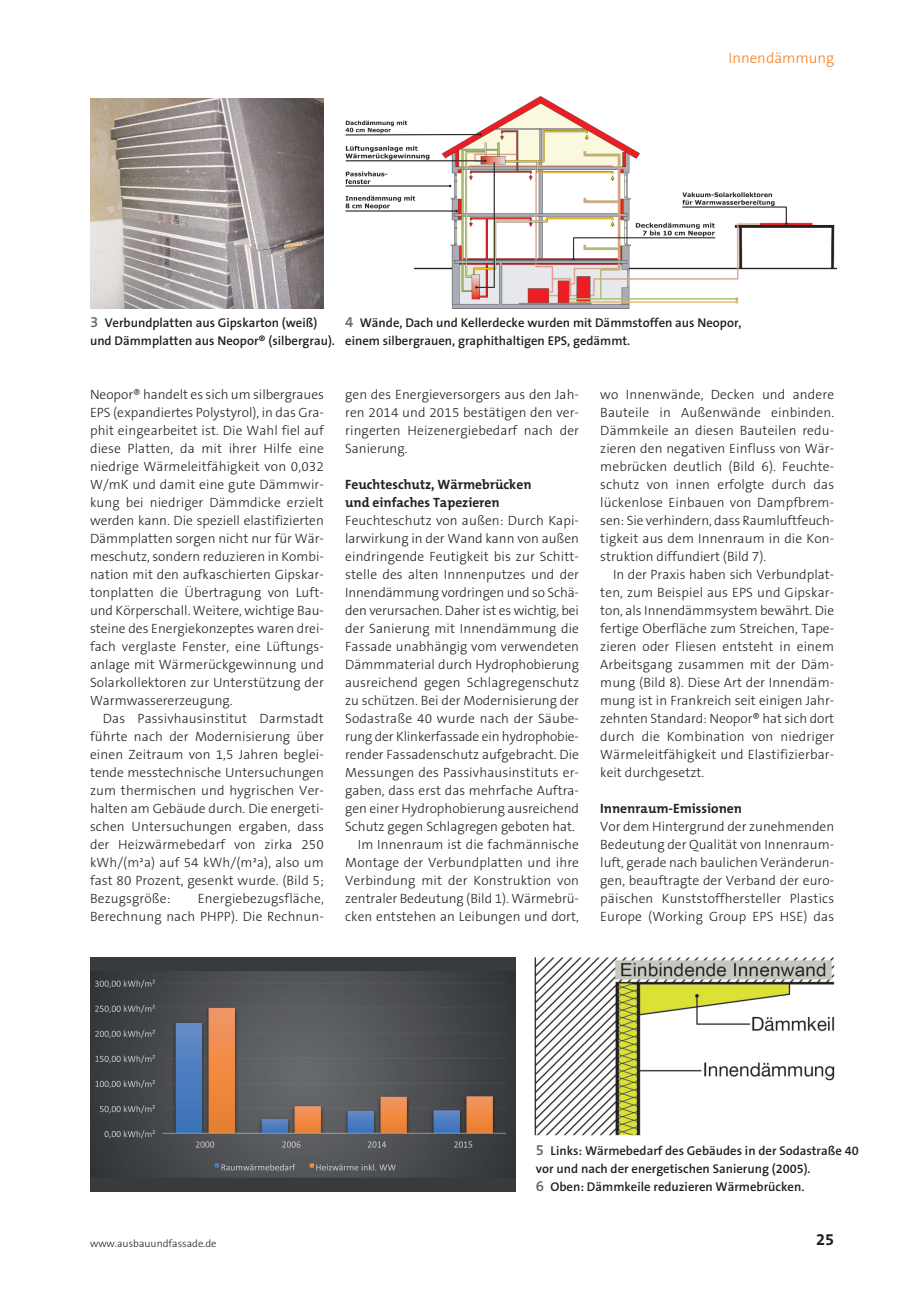
<style>
.page{position:relative;width:920px;height:1290px;background:#fff}
.page>*{position:absolute;margin:0;border:0;box-sizing:border-box;transform-origin:0 0}
.t1{font:700 16.5px "The Mix B7";color:#231f20}
.t2{font:300 15px "The Sans B3";color:#f58220}
.t3{font:300 13.5px/18px "The Sans B3";letter-spacing:.01em;color:#231f20;text-align:justify}
.t4{font:700 13.5px/18px "The Mix B7";color:#231f20}
.t5{font:600 12.75px/18px "The Sans B6";color:#231f20}
.t6{font:300 10.5px "The Sans B3";color:#231f20}
.s1{font-size:15px;color:#596a70}
</style>
<div class="page">
<img style="left:345px;top:97px;width:492px;height:212px">
<img style="left:90px;top:99px;width:234px;height:210px">
<img style="left:534px;top:957px;width:301px;height:179px">
<img style="left:90px;top:957px;width:425px;height:234px">
<p class="t2" style="left:728px;top:50px;width:107px">Innendämmung</p>
<p class="t5" style="left:90px;top:314px;width:246px"><span class="s1">3</span> Verbundplatten aus Gipskarton (weiß) und Dämmplatten aus Neopor® (silbergrau).</p>
<p class="t5" style="left:345px;top:314px;width:398px"><span class="s1">4</span> Wände, Dach und Kellerdecke wurden mit Dämmstoffen aus Neopor, einem silbergrauen, graphithaltigen EPS, gedämmt.</p>
<p class="t3" style="left:90px;top:386px;width:235px">Neopor® handelt es sich um silbergraues EPS (expandiertes Polystyrol), in das Gra&shy;phit eingearbeitet ist. Die Wahl fiel auf diese Platten, da mit ihrer Hilfe eine niedrige Wärmeleitfähigkeit von 0,032<br>W/mK und damit eine gute Dämmwir&shy;kung bei niedriger Dämmdicke erzielt werden kann. Die speziell elastifizierten Dämmplatten sorgen nicht nur für Wär&shy;meschutz, sondern reduzieren in Kombi&shy;nation mit den aufkaschierten Gipskar&shy;tonplatten die Übertragung von Luft&shy;und Körperschall. Weitere, wichtige Bau&shy;steine des Energiekonzeptes waren drei&shy;fach verglaste Fenster, eine Lüftungs&shy;anlage mit Wärmerückgewinnung und Solarkollektoren zur Unterstützung der Warmwassererzeugung.</p>
<p class="t3" style="left:90px;top:710px;width:235px;text-indent:13px">Das Passivhausinstitut Darmstadt führte nach der Modernisierung über einen Zeitraum von 1,5 Jahren beglei&shy;tende messtechnische Untersuchungen zum thermischen und hygrischen Ver&shy;halten am Gebäude durch. Die energeti&shy;schen Untersuchungen ergaben, dass der Heizwärmebedarf von zirka 250 kWh/(m²a) auf 54 kWh/(m²a), also um fast 80 Prozent, gesenkt wurde. (Bild 5; Bezugsgröße:</p>
<p class="t3" style="left:90px;top:890px;width:235px;text-align:right">Energiebezugsfläche,<br>Berechnung nach PHPP). Die Rechnun-</p>
<p class="t3" style="left:345px;top:386px;width:235px">gen des Energieversorgers aus den Jah&shy;ren 2014 und 2015 bestätigen den ver&shy;ringerten Heizenergiebedarf nach der Sanierung.</p>
<p class="t4" style="left:345px;top:476px;width:188px">Feuchteschutz, Wärmebrücken und einfaches Tapezieren</p>
<p class="t3" style="left:345px;top:512px;width:235px;text-align:right">Feuchteschutz von außen: Durch Kapi&shy;larwirkung in der Wand kann von außen eindringende Feutigkeit bis zur Schitt&shy;stelle des alten Innnenputzes und der Innendämmung vordringen und so Schä&shy;den verursachen. Daher ist es wichtig, bei der Sanierung mit Innendämmung die Fassade unabhängig vom verwendeten Dämmmaterial durch Hydrophobierung ausreichend gegen Schlagregenschutz zu schützen. Bei der Modernisierung der Sodastraße 40 wurde nach der Säube&shy;rung der Klinkerfassade ein hydrophobie&shy;render Fassadenschutz aufgebracht. Die Messungen des Passivhausinstituts er&shy;gaben, dass erst das mehrfache Auftra&shy;gen einer Hydrophobierung ausreichend Schutz gegen Schlagregen geboten hat.<br>Im Innenraum ist die fachmännische Montage der Verbundplatten und ihre Verbindung mit der Konstruktion von zentraler Bedeutung (Bild 1). Wärmebrü&shy;cken entstehen an Leibungen und dort,</p>
<p class="t3" style="left:600px;top:386px;width:235px">wo Innenwände, Decken und andere Bauteile in Außenwände einbinden.<br>Dämmkeile an diesen Bauteilen redu&shy;zieren den negativen Einfluss von Wär&shy;mebrücken deutlich (Bild 6). Feuchte&shy;schutz von innen erfolgte durch das lückenlose Einbauen von Dampfbrem&shy;sen: Sie verhindern, dass Raumluftfeuch&shy;tigkeit aus dem Innenraum in die Kon&shy;struktion diffundiert (Bild 7).</p>
<p class="t3" style="left:600px;top:566px;width:235px;text-indent:13px">In der Praxis haben sich Verbundplat&shy;ten, zum Beispiel aus EPS und Gipskar&shy;ton, als Innendämmsystem bewährt. Die fertige Oberfläche zum Streichen, Tape&shy;zieren oder Fliesen entsteht in einem Arbeitsgang zusammen mit der Däm&shy;mung (Bild 8). Diese Art der Innendäm&shy;mung ist in Frankreich seit einigen Jahr&shy;zehnten Standard: Neopor® hat sich dort durch die Kombination von niedriger Wärmeleitfähigkeit und Elastifizierbar&shy;keit durchgesetzt.</p>
<p class="t4" style="left:600px;top:800px;width:143px">Innenraum-Emissionen</p>
<p class="t3" style="left:600px;top:818px;width:235px">Vor dem Hintergrund der zunehmenden Bedeutung der Qualität von Innenraum&shy;luft, gerade nach baulichen Veränderun&shy;gen, beauftragte der Verband der euro&shy;päischen Kunststoffhersteller Plastics Europe (Working Group EPS HSE) das</p>
<p class="t6" style="left:90px;top:1238px;width:128px">www.ausbauundfassade.de</p>
<p class="t5" style="left:536px;top:1142px;width:324px"><span class="s1">5</span> Links: Wärmebedarf des Gebäudes in der Sodastraße 40 vor und nach der energetischen Sanierung (2005).<br><span class="s1">6</span> Oben: Dämmkeile reduzieren Wärmebrücken.</p>
<p class="t1" style="left:816px;top:1230px;width:20px">25</p>
</div>
